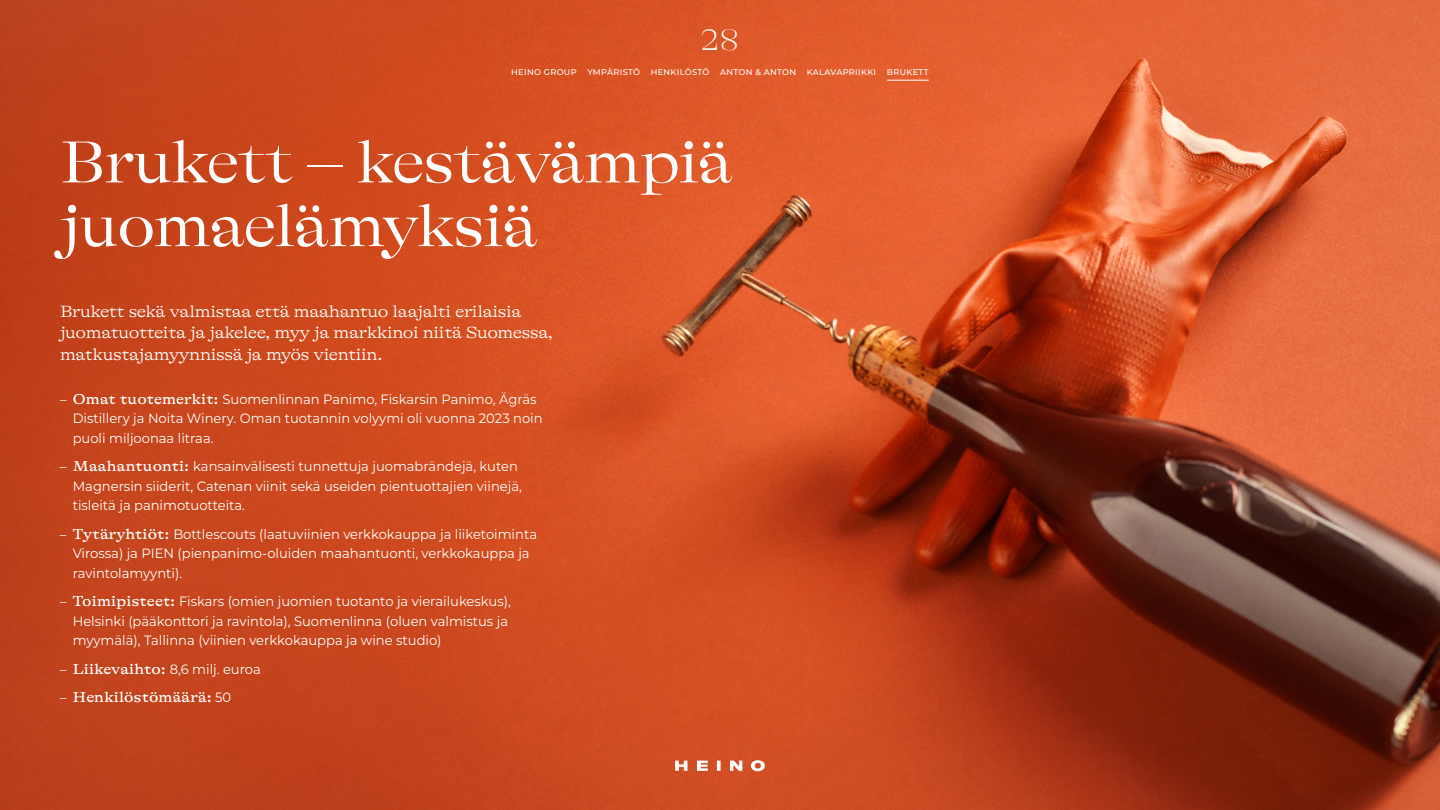
<style>
.page{position:relative;width:1440px;height:810px;background:#fff}
.page>*{position:absolute;margin:0;border:0;box-sizing:border-box;transform-origin:0 0}
.t1{font:expanded 60px/63.8px "GT Alpina Fine";letter-spacing:-.02em;color:#fff}
.t2{font:100 expanded 30px "GT Alpina Fine";color:#fff}
.t3{font:300 expanded 16.5px/21.8px "GT Alpina";letter-spacing:-.02em;color:#fff}
.t4{font:500 expanded 14.62px "GT Alpina";letter-spacing:.02em;color:#fff}
.t5{font:13.5px/19.5px "Montserrat";color:#fff}
.t6{font:500 8.25px "Montserrat";letter-spacing:.04em;color:#fff}
.s1{font-family:"GT Alpina";font-weight:500;font-stretch:expanded;font-size:14.62px}
.s2{font-family:"Montserrat";font-weight:400;font-stretch:normal;font-size:13.5px}
</style>
<div class="page">
<img style="left:0;top:0;width:1440px;height:810px">
<hr style="left:887px;top:80px;width:42px;height:1px;background:#fff">
<svg style="left:675px;top:761px;width:12px;height:10px"></svg>
<svg style="left:697px;top:761px;width:11px;height:10px"></svg>
<svg style="left:717px;top:761px;width:4px;height:10px"></svg>
<svg style="left:730px;top:761px;width:12px;height:10px"></svg>
<svg style="left:751px;top:760px;width:14px;height:11px"></svg>
<h2 class="t2" style="left:701px;top:24px;width:39px">28</h2>
<p class="t6" style="left:511px;top:66px;width:67px">HEINO GROUP</p>
<p class="t6" style="left:587px;top:66px;width:54px">YMPÄRISTÖ</p>
<p class="t6" style="left:651px;top:66px;width:60px">HENKILÖSTÖ</p>
<p class="t6" style="left:720px;top:66px;width:77px">ANTON &amp; ANTON</p>
<p class="t6" style="left:807px;top:66px;width:71px">KALAVAPRIIKKI</p>
<p class="t6" style="left:887px;top:66px;width:43px">BRUKETT</p>
<h1 class="t1" style="left:60px;top:131px;width:675px">Brukett – kestävämpiä juomaelämyksiä</h1>
<p class="t3" style="left:60px;top:300px;width:495px">Brukett sekä valmistaa että maahantuo laajalti erilaisia juomatuotteita ja jakelee, myy ja markkinoi niitä Suomessa, matkustajamyynnissä ja myös vientiin.</p>
<p class="t5" style="left:73px;top:389px;width:471px;text-indent:-13px">– <span class="s1">Omat tuotemerkit:</span> Suomenlinnan Panimo, Fiskarsin Panimo, Ägräs<br>Distillery ja Noita Winery. Oman tuotannin volyymi oli vuonna 2023 noin puoli miljoonaa litraa.</p>
<p class="t5" style="left:73px;top:456px;width:451px;text-indent:-13px">– <span class="s1">Maahantuonti:</span> kansainvälisesti tunnettuja juomabrändejä, kuten<br>Magnersin siiderit, Catenan viinit sekä useiden pientuottajien viinejä, tisleitä ja panimotuotteita.</p>
<p class="t5" style="left:73px;top:524px;width:466px;text-indent:-13px">– <span class="s1">Tytäryhtiöt:</span> Bottlescouts (laatuviinien verkkokauppa ja liiketoiminta<br>Virossa) ja PIEN (pienpanimo-oluiden maahantuonti, verkkokauppa ja ravintolamyynti).</p>
<p class="t5" style="left:73px;top:591px;width:440px;text-indent:-13px">– <span class="s1">Toimipisteet:</span> Fiskars (omien juomien tuotanto ja vierailukeskus),<br>Helsinki (pääkonttori ja ravintola), Suomenlinna (oluen valmistus ja myymälä), Tallinna (viinien verkkokauppa ja wine studio)</p>
<p class="t5" style="left:60px;top:659px;width:202px">– <span class="s1">Liikevaihto:</span> 8,6 milj. euroa</p>
<p class="t4" style="left:60px;top:689px;width:173px"><span class="s2">–</span> Henkilöstömäärä: <span class="s2">50</span></p>
</div>
